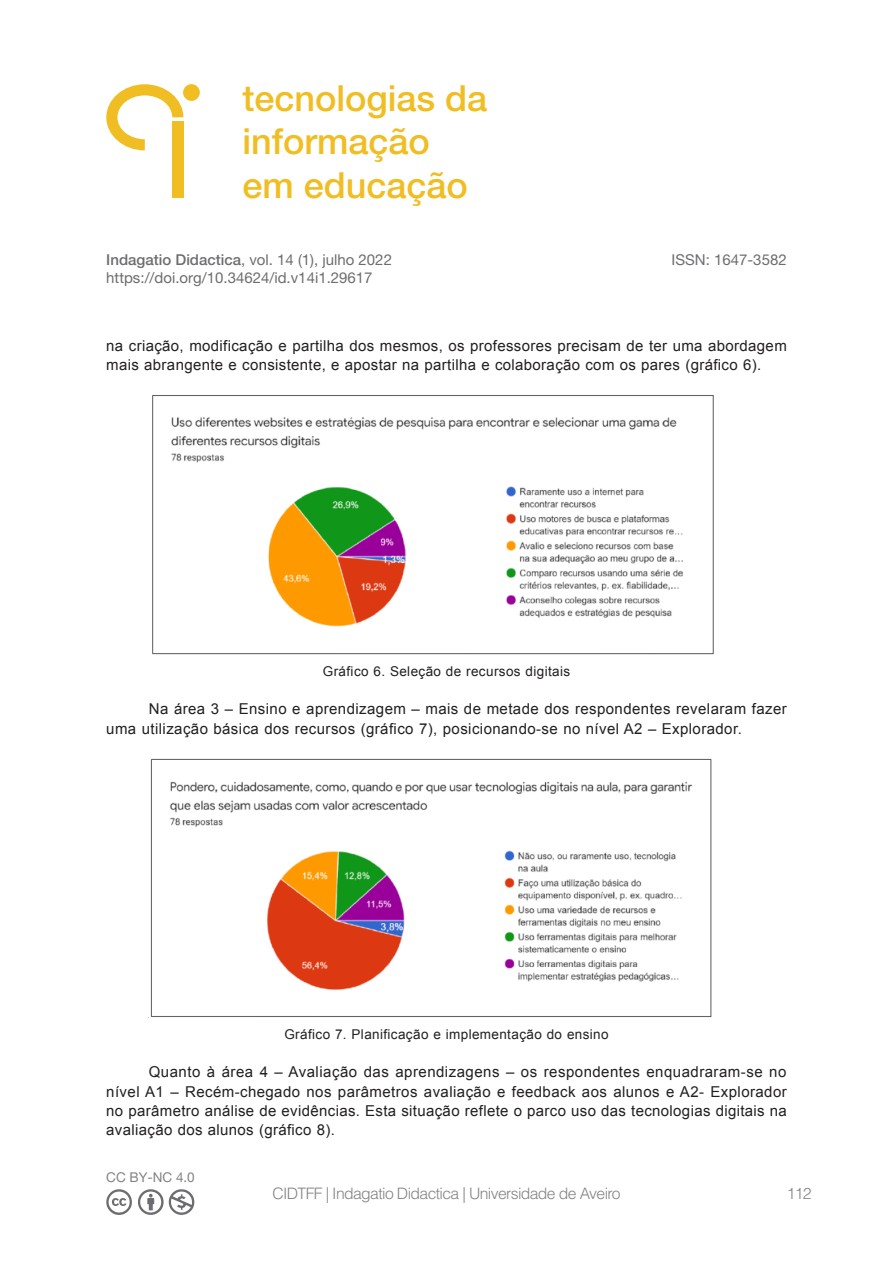
<style>
.page{position:relative;width:893px;height:1263px;background:#fff}
.page>*{position:absolute;margin:0;border:0;box-sizing:border-box;transform-origin:0 0}
.t1{font:500 36px/43.2px "Helvetica Neue LT Pro";color:#f0be23}
.t2{font:300 15.75px "Helvetica LT Std";letter-spacing:-.04em;color:#808285}
.Paragrafo{font:15px/19.4px "Arial";letter-spacing:.025em;color:#231f20}
.t3{font:15px/18px "Helvetica Neue LT Pro";color:#6c6d70}
.Legenda{font:13.5px "Arial";letter-spacing:.03em;color:#231f20}
.t4{font:13.5px "Helvetica Neue LT Pro";color:#808285}
.s1{font-weight:500}
</style>
<div class="page">
<div style="left:183px;top:84px;width:17px;height:17px;background:#f0be23;border-radius:50%"></div>
<div style="left:172px;top:122px;width:11px;height:76px;background:#f0be23"></div>
<svg style="left:106px;top:84px;width:77px;height:66px"></svg>
<svg style="left:106px;top:1189px;width:26px;height:26px"></svg>
<svg style="left:138px;top:1189px;width:56px;height:26px"></svg>
<img style="left:152px;top:395px;width:562px;height:260px">
<img style="left:150px;top:758px;width:562px;height:259px">
<h1 class="t1" style="left:242px;top:76px;width:246px">tecnologias da informação em educação</h1>
<p class="t3" style="left:106px;top:250px;width:287px"><span class="s1">Indagatio Didactica</span>, vol. 14 (1), julho 2022 https://doi.org/10.34624/id.v14i1.29617</p>
<p class="t3" style="left:672px;top:250px;width:117px">ISSN: 1647-3582</p>
<p class="Paragrafo" style="left:106px;top:336px;width:682px">na criação, modificação e partilha dos mesmos, os professores precisam de ter uma abordagem mais abrangente e consistente, e apostar na partilha e colaboração com os pares (gráfico 6).</p>
<p class="Legenda" style="left:323px;top:662px;width:249px">Gráfico 6. Seleção de recursos digitais</p>
<p class="Paragrafo" style="left:106px;top:700px;width:682px;text-indent:43px">Na área 3 – Ensino e aprendizagem – mais de metade dos respondentes revelaram fazer uma utilização básica dos recursos (gráfico 7), posicionando-se no nível A2 – Explorador.</p>
<p class="Legenda" style="left:284px;top:1025px;width:326px">Gráfico 7. Planificação e implementação do ensino</p>
<p class="Paragrafo" style="left:106px;top:1063px;width:682px;text-align:justify;text-indent:43px">Quanto à área 4 – Avaliação das aprendizagens – os respondentes enquadraram-se no nível A1 – Recém-chegado nos parâmetros avaliação e feedback aos alunos e A2- Explorador no parâmetro análise de evidências. Esta situação reflete o parco uso das tecnologias digitais na avaliação dos alunos (gráfico 8).</p>
<p class="t4" style="left:106px;top:1169px;width:90px">CC BY-NC 4.0</p>
<p class="t2" style="left:272px;top:1184px;width:350px">CIDTFF | Indagatio Didactica | Universidade de Aveiro</p>
<p class="t2" style="left:787px;top:1184px;width:27px">112</p>
</div>
